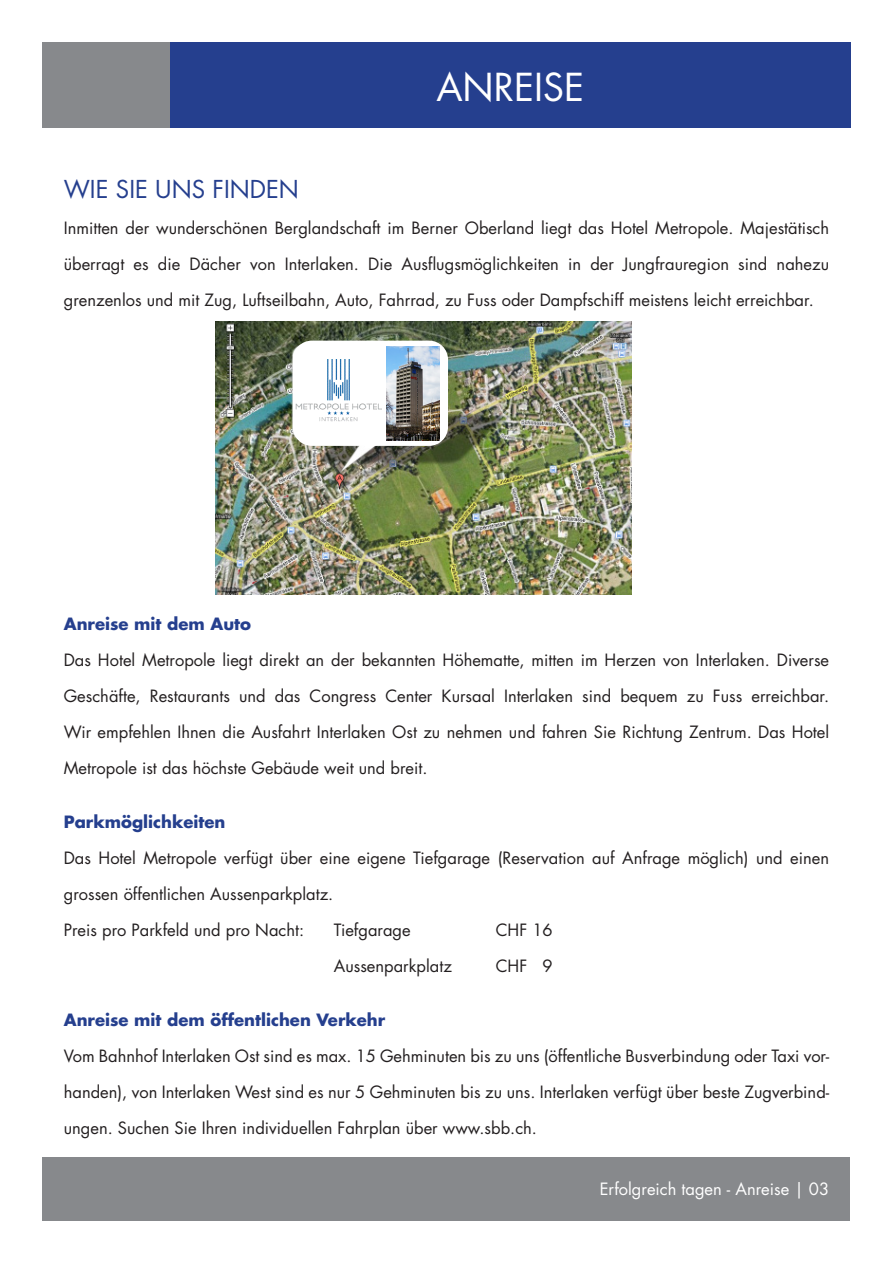
<style>
.page{position:relative;width:893px;height:1263px;background:#fff}
.page>*{position:absolute;margin:0;border:0;box-sizing:border-box;transform-origin:0 0}
.t1{font:37.5px "Futura Std";color:#fff}
.t2{font:24px "Futura Std";color:#253f8e}
.t3{font:16.5px/36px "Futura Std";color:#231f20;text-align:justify}
.t4{font:700 16.5px "Futura Std";color:#253f8e}
.t5{font:16.5px "Futura Std";color:#fff}
</style>
<div class="page">
<div style="left:43px;top:43px;width:127px;height:85px;background:#87898c"></div>
<img style="left:216px;top:322px;width:415px;height:273px">
<div style="left:293px;top:341px;width:155px;height:105px;background:#fff;border-radius:19px"></div>
<img style="left:296px;top:360px;width:86px;height:62px">
<div style="left:170px;top:43px;width:680px;height:85px;background:#253f8e"></div>
<div style="left:43px;top:1157px;width:807px;height:63px;background:#87898c"></div>
<img style="left:387px;top:346px;width:53px;height:94px">
<p class="t1" style="left:436px;top:63px;width:149px">ANREISE</p>
<p class="t2" style="left:64px;top:174px;width:237px">WIE SIE UNS FINDEN</p>
<p class="t3" style="left:64px;top:210px;width:767px">Inmitten der wunderschönen Berglandschaft im Berner Oberland liegt das Hotel Metropole. Majestätisch überragt es die Dächer von Interlaken. Die Ausflugsmöglichkeiten in der Jungfrauregion sind nahezu grenzenlos und mit Zug, Luftseilbahn, Auto, Fahrrad, zu Fuss oder Dampfschiff meistens leicht erreichbar.</p>
<p class="t4" style="left:64px;top:613px;width:189px">Anreise mit dem Auto</p>
<p class="t3" style="left:64px;top:642px;width:767px">Das Hotel Metropole liegt direkt an der bekannten Höhematte, mitten im Herzen von Interlaken. Diverse Geschäfte, Restaurants und das Congress Center Kursaal Interlaken sind bequem zu Fuss erreichbar.<br>Wir empfehlen Ihnen die Ausfahrt Interlaken Ost zu nehmen und fahren Sie Richtung Zentrum. Das Hotel Metropole ist das höchste Gebäude weit und breit.</p>
<p class="t4" style="left:64px;top:811px;width:163px">Parkmöglichkeiten</p>
<p class="t3" style="left:64px;top:840px;width:767px">Das Hotel Metropole verfügt über eine eigene Tiefgarage (Reservation auf Anfrage möglich) und einen grossen öffentlichen Aussenparkplatz.</p>
<p class="t3" style="left:64px;top:912px;width:242px">Preis pro Parkfeld und pro Nacht:</p>
<p class="t3" style="left:334px;top:912px;width:78px">Tiefgarage</p>
<p class="t3" style="left:496px;top:912px;width:58px">CHF 16</p>
<p class="t3" style="left:334px;top:948px;width:120px">Aussenparkplatz</p>
<p class="t3" style="left:496px;top:948px;width:58px">CHF 9</p>
<p class="t4" style="left:64px;top:1009px;width:323px">Anreise mit dem öffentlichen Verkehr</p>
<p class="t3" style="left:64px;top:1038px;width:767px">Vom Bahnhof Interlaken Ost sind es max. 15 Gehminuten bis zu uns (öffentliche Busverbindung oder Taxi vor&shy;handen), von Interlaken West sind es nur 5 Gehminuten bis zu uns. Interlaken verfügt über beste Zugverbind&shy;ungen. Suchen Sie Ihren individuellen Fahrplan über www.sbb.ch.</p>
<p class="t5" style="left:600px;top:1179px;width:231px">Erfolgreich tagen - Anreise | 03</p>
</div>
